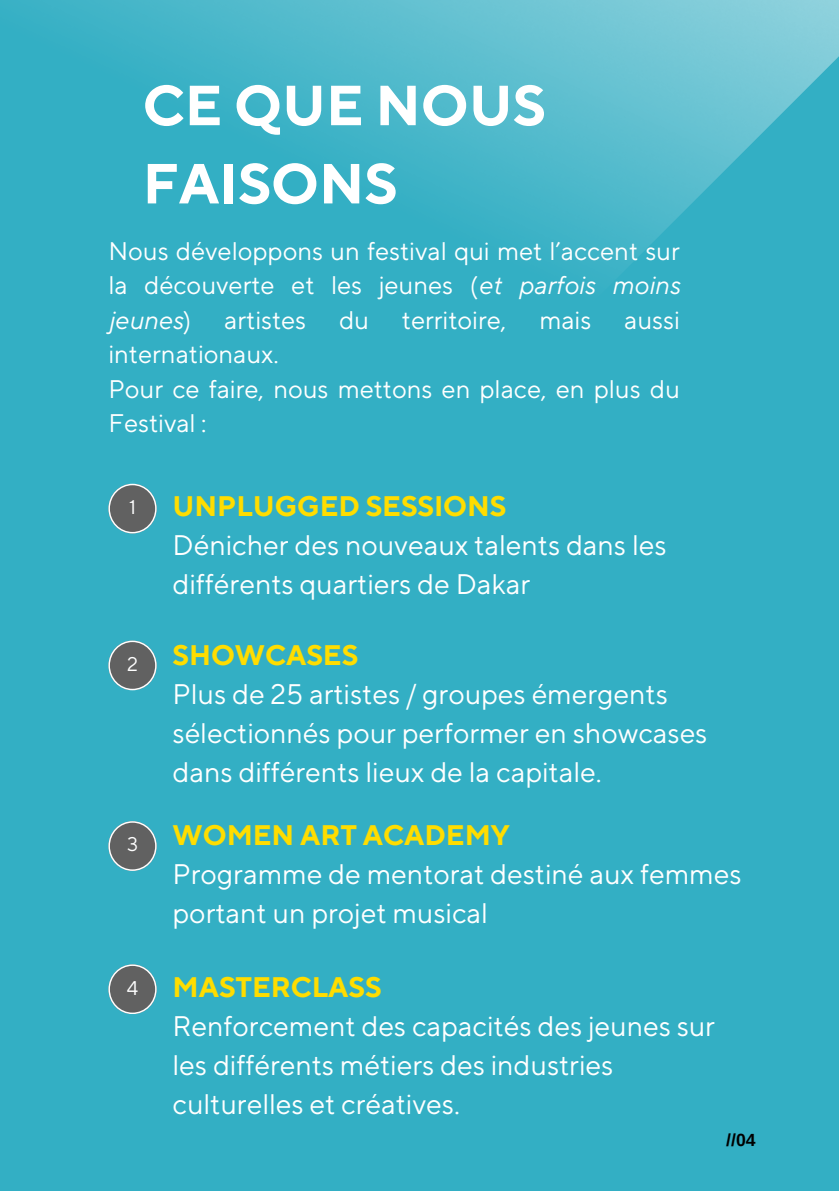
<style>
.page{position:relative;width:839px;height:1191px;background:#fff}
.page>*{position:absolute;margin:0;border:0;box-sizing:border-box;transform-origin:0 0}
.t1{font:700 56.4px/78.2px "TT Norms Pro";color:#fff}
.t2{font:28.2px/39px "TT Norms Pro";color:#fff}
.t3{font:25.4px/34.4px "TT Norms Pro";color:#fff;text-align:justify}
.t4{font:19.8px "TT Norms Pro";color:#fff}
.t5{font:700 17.6px "Arimo";color:#000}
.s1{font-style:italic}
.s2{font-weight:700;color:#fd0}
</style>
<div class="page">
<div style="left:0;top:0;width:838px;height:1191px;background:#33afc4"></div>
<img style="left:40px;top:0;width:798px;height:272px">
<svg style="left:108px;top:484px;width:48px;height:49px"></svg>
<svg style="left:108px;top:641px;width:48px;height:49px"></svg>
<svg style="left:108px;top:821px;width:48px;height:50px"></svg>
<svg style="left:108px;top:964px;width:48px;height:50px"></svg>
<p class="t1" style="left:143px;top:69px;width:404px">CE QUE NOUS<br>FAISONS</p>
<p class="t3" style="left:108px;top:235px;width:573px">Nous développons un festival qui met l’accent sur la découverte et les jeunes (<span class="s1">et parfois moins jeunes</span>)</p>
<p class="t3" style="left:224px;top:304px;width:83px">artistes</p>
<p class="t3" style="left:339px;top:304px;width:32px">du</p>
<p class="t3" style="left:402px;top:304px;width:106px">territoire,</p>
<p class="t3" style="left:539px;top:304px;width:53px">mais</p>
<p class="t3" style="left:624px;top:304px;width:57px">aussi</p>
<p class="t3" style="left:108px;top:338px;width:573px;text-align:left">internationaux.<br>Pour ce faire, nous mettons en place, en plus du<br>Festival :</p>
<h3 class="t4" style="left:129px;top:495px;width:8px">1</h3>
<h2 class="t4" style="left:127px;top:652px;width:12px">2</h2>
<h2 class="t4" style="left:127px;top:833px;width:13px">3</h2>
<h2 class="t4" style="left:127px;top:976px;width:13px">4</h2>
<h1 class="t2" style="left:172px;top:488px;width:495px"><span class="s2">UNPLUGGED SESSIONS<br></span>Dénicher des nouveaux talents dans les différents quartiers de Dakar</h1>
<p class="t2" style="left:172px;top:637px;width:536px"><span class="s2">SHOWCASES<br></span>Plus de 25 artistes / groupes émergents sélectionnés pour performer en showcases dans différents lieux de la capitale.</p>
<p class="t2" style="left:172px;top:817px;width:570px"><span class="s2">WOMEN ART ACADEMY<br></span>Programme de mentorat destiné aux femmes portant un projet musical</p>
<p class="t2" style="left:172px;top:968px;width:544px"><span class="s2">MASTERCLASS<br></span>Renforcement des capacités des jeunes sur les différents métiers des industries culturelles et créatives.</p>
<h2 class="t5" style="left:726px;top:1130px;width:31px">//04</h2>
</div>
